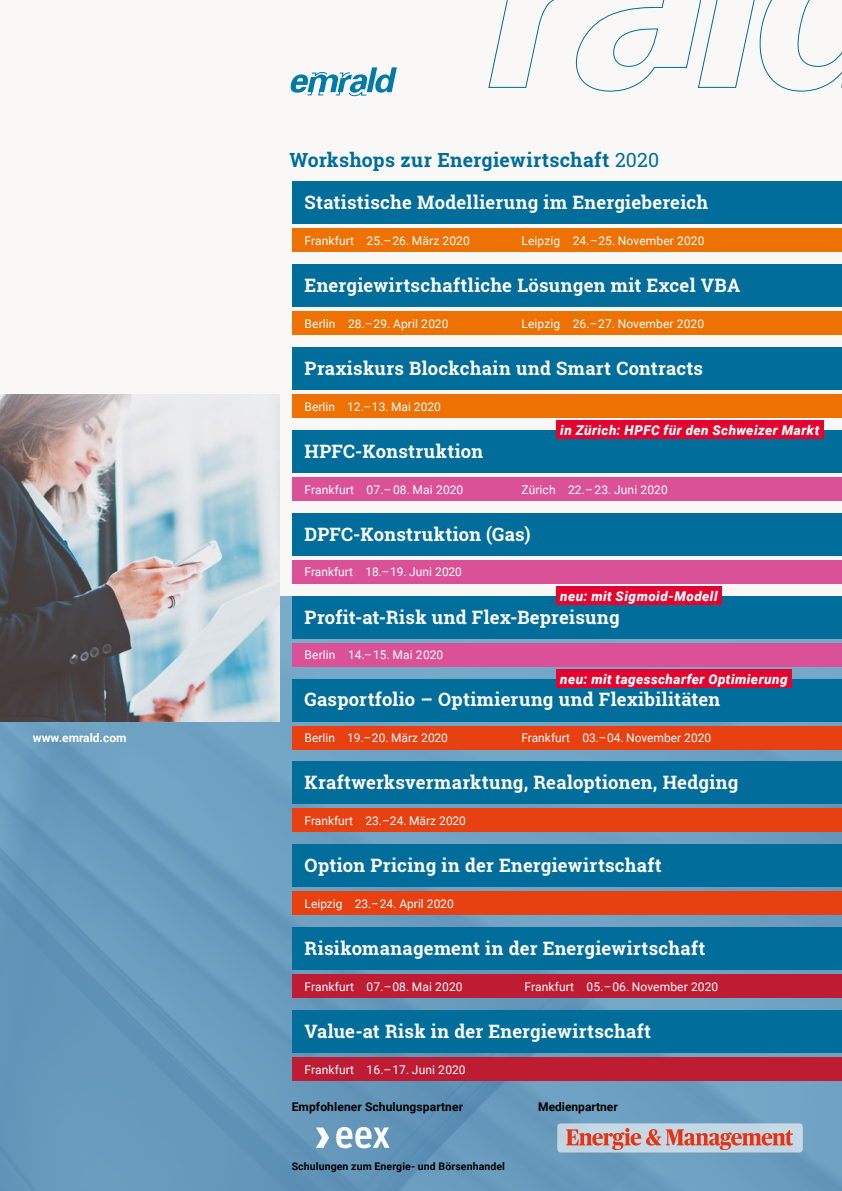
<style>
.page{position:relative;width:842px;height:1191px;background:#fff}
.page>*{position:absolute;margin:0;border:0;box-sizing:border-box;transform-origin:0 0}
.t1{font:700 19.5px "Roboto Slab";letter-spacing:.015em;color:#006d9a}
.t2{font:700 18.45px "Roboto Slab";letter-spacing:.015em;color:#fff}
.t3{font:italic 900 13.5px "Roboto";letter-spacing:.035em;color:#fff}
.t4{font:12px "Roboto";letter-spacing:.01em;color:#fff}
.t5{font:700 12px "Roboto";letter-spacing:.01em;color:#000}
.t6{font:700 12px "Roboto";color:#fff}
.t7{font:700 10.5px "Roboto";letter-spacing:.01em;color:#000}
.s1{font-weight:400}
</style>
<div class="page">
<img style="left:0;top:596px;width:842px;height:595px">
<div style="left:0;top:0;width:842px;height:596px;background:#f9f8f6"></div>
<div style="left:292px;top:182px;width:550px;height:42px;background:#006d9a"></div>
<div style="left:292px;top:264px;width:550px;height:43px;background:#006d9a"></div>
<div style="left:292px;top:347px;width:550px;height:43px;background:#006d9a"></div>
<div style="left:292px;top:430px;width:550px;height:43px;background:#006d9a"></div>
<div style="left:292px;top:596px;width:550px;height:42px;background:#006d9a"></div>
<div style="left:292px;top:844px;width:550px;height:43px;background:#006d9a"></div>
<div style="left:292px;top:679px;width:550px;height:42px;background:#006d9a"></div>
<div style="left:292px;top:761px;width:550px;height:43px;background:#006d9a"></div>
<div style="left:292px;top:513px;width:550px;height:43px;background:#006d9a"></div>
<div style="left:292px;top:927px;width:550px;height:43px;background:#006d9a"></div>
<div style="left:292px;top:1010px;width:550px;height:43px;background:#006d9a"></div>
<div style="left:292px;top:228px;width:550px;height:24px;background:#ee7203"></div>
<div style="left:292px;top:311px;width:550px;height:24px;background:#ee7203"></div>
<div style="left:292px;top:394px;width:550px;height:23px;background:#ee7203"></div>
<div style="left:292px;top:477px;width:550px;height:23px;background:#db5197"></div>
<div style="left:292px;top:643px;width:550px;height:23px;background:#db5197"></div>
<div style="left:292px;top:891px;width:550px;height:23px;background:#e74011"></div>
<div style="left:292px;top:726px;width:550px;height:23px;background:#e74011"></div>
<div style="left:292px;top:808px;width:550px;height:23px;background:#e74011"></div>
<div style="left:292px;top:560px;width:550px;height:23px;background:#db5197"></div>
<div style="left:292px;top:974px;width:550px;height:23px;background:#be1c33"></div>
<div style="left:292px;top:1057px;width:550px;height:23px;background:#be1c33"></div>
<svg style="left:488px;top:0;width:354px;height:91px"></svg>
<img style="left:0;top:394px;width:279px;height:327px">
<div style="left:557px;top:1123px;width:246px;height:29px;background:#c3d8e5;border-radius:3px"></div>
<img style="left:567px;top:1128px;width:226px;height:21px">
<svg style="left:336px;top:1127px;width:54px;height:21px"></svg>
<svg style="left:316px;top:1127px;width:13px;height:20px"></svg>
<svg style="left:290px;top:67px;width:107px;height:29px"></svg>
<div style="left:556px;top:669px;width:236px;height:19px;background:#e4032e"></div>
<div style="left:556px;top:586px;width:166px;height:19px;background:#e4032e"></div>
<div style="left:556px;top:420px;width:267px;height:19px;background:#e4032e"></div>
<p class="t6" style="left:33px;top:729px;width:95px">www.emrald.com</p>
<p class="t1" style="left:289px;top:147px;width:371px">Workshops zur Energiewirtschaft <span class="s1">2020</span></p>
<p class="t2" style="left:305px;top:190px;width:405px">Statistische Modellierung im Energiebereich</p>
<p class="t4" style="left:305px;top:232px;width:167px">Frankfurt 25.–26. März 2020</p>
<p class="t4" style="left:521px;top:232px;width:184px">Leipzig 24.–25. November 2020</p>
<p class="t2" style="left:305px;top:273px;width:437px">Energiewirtschaftliche Lösungen mit Excel VBA</p>
<p class="t4" style="left:305px;top:315px;width:145px">Berlin 28.–29. April 2020</p>
<p class="t4" style="left:521px;top:315px;width:184px">Leipzig 26.–27. November 2020</p>
<p class="t2" style="left:305px;top:355px;width:400px">Praxiskurs Blockchain und Smart Contracts</p>
<p class="t4" style="left:305px;top:398px;width:138px">Berlin 12.–13. Mai 2020</p>
<p class="t2" style="left:305px;top:438px;width:180px">HPFC-Konstruktion</p>
<p class="t4" style="left:305px;top:481px;width:160px">Frankfurt 07.– 08. Mai 2020</p>
<p class="t4" style="left:521px;top:481px;width:148px">Zürich 22.– 23. Juni 2020</p>
<p class="t3" style="left:560px;top:420px;width:260px">in Zürich: HPFC für den Schweizer Markt</p>
<p class="t2" style="left:305px;top:521px;width:227px">DPFC-Konstruktion (Gas)</p>
<p class="t4" style="left:305px;top:564px;width:159px">Frankfurt 18.–19. Juni 2020</p>
<p class="t3" style="left:560px;top:586px;width:159px">neu: mit Sigmoid-Modell</p>
<p class="t2" style="left:305px;top:604px;width:316px">Profit-at-Risk und Flex-Bepreisung</p>
<p class="t4" style="left:305px;top:647px;width:140px">Berlin 14.–15. Mai 2020</p>
<p class="t2" style="left:305px;top:687px;width:417px">Gasportfolio – Optimierung und Flexibilitäten</p>
<p class="t4" style="left:305px;top:729px;width:145px">Berlin 19.–20. März 2020</p>
<p class="t4" style="left:521px;top:729px;width:191px">Frankfurt 03.–04. November 2020</p>
<p class="t2" style="left:305px;top:769px;width:435px">Kraftwerksvermarktung, Realoptionen, Hedging</p>
<p class="t4" style="left:305px;top:812px;width:163px">Frankfurt 23.–24. März 2020</p>
<p class="t3" style="left:560px;top:669px;width:229px">neu: mit tagesscharfer Optimierung</p>
<p class="t2" style="left:305px;top:852px;width:359px">Option Pricing in der Energiewirtschaft</p>
<p class="t4" style="left:305px;top:895px;width:151px">Leipzig 23.–24. April 2020</p>
<p class="t2" style="left:305px;top:935px;width:402px">Risikomanagement in der Energiewirtschaft</p>
<p class="t4" style="left:305px;top:978px;width:160px">Frankfurt 07.–08. Mai 2020</p>
<p class="t4" style="left:525px;top:978px;width:195px">Frankfurt 05.–06. November 2020</p>
<p class="t2" style="left:305px;top:1018px;width:348px">Value-at Risk in der Energiewirtschaft</p>
<p class="t4" style="left:305px;top:1061px;width:162px">Frankfurt 16.–17. Juni 2020</p>
<p class="t5" style="left:292px;top:1098px;width:173px">Empfohlener Schulungspartner</p>
<p class="t5" style="left:538px;top:1098px;width:81px">Medienpartner</p>
<p class="t7" style="left:292px;top:1159px;width:215px">Schulungen zum Energie- und Börsenhandel</p>
</div>
